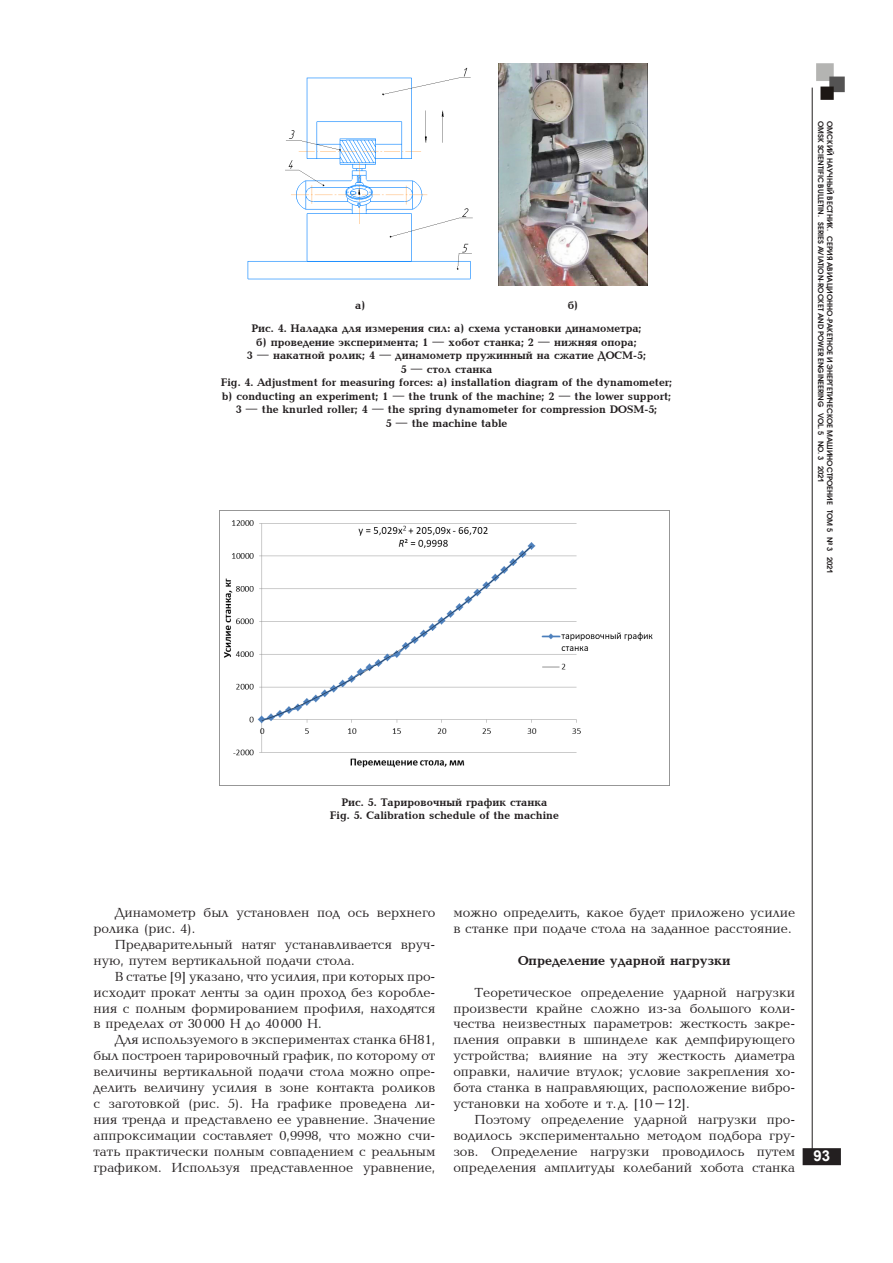
<style>
.page{position:relative;width:893px;height:1263px;background:#fff}
.page>*{position:absolute;margin:0;border:0;box-sizing:border-box;transform-origin:0 0}
.t1{font:700 15px "Arial";color:#fff}
.основной_текст{font:13.5px/15.9px "Baltica CTT";color:#231f20;text-align:justify}
.основной_текст-2{font:700 13.5px "Baltica C";color:#231f20}
.аннотация{font:700 11.25px "Baltica C";color:#231f20}
.t2{font:600 7.5px/9px "Avant Garde Gothic C";color:#231f20}
.s1{font-family:"Baltica C";font-weight:700}
</style>
<div class="page">
<div style="left:803px;top:1149px;width:37px;height:15px;background:#231f20"></div>
<div style="left:803px;top:1148px;width:38px;height:17px;border:2px solid #231f20"></div>
<hr style="left:812px;top:88px;width:1px;height:1071px;background:#231f20">
<img style="left:816px;top:63px;width:29px;height:37px">
<img style="left:247px;top:67px;width:226px;height:213px">
<img style="left:498px;top:64px;width:150px;height:221px">
<img style="left:219px;top:510px;width:450px;height:275px">
<p class="аннотация" style="left:355px;top:299px;width:12px">а)</p>
<p class="аннотация" style="left:568px;top:299px;width:12px">б)</p>
<p class="аннотация" style="left:251px;top:323px;width:392px">Рис. 4. Наладка для измерения сил: а) схема установки динамометра;</p>
<p class="аннотация" style="left:256px;top:336px;width:382px">б) проведение эксперимента; 1 — хобот станка; 2 — нижняя опора;</p>
<p class="аннотация" style="left:247px;top:350px;width:401px">3 — накатной ролик; 4 — динамометр пружинный на сжатие ДОСМ-5;</p>
<p class="аннотация" style="left:401px;top:363px;width:93px">5 — стол станка</p>
<p class="аннотация" style="left:221px;top:377px;width:453px">Fig. 4. Adjustment for measuring forces: a) installation diagram of the dynamometer;</p>
<p class="аннотация" style="left:222px;top:390px;width:451px">b) conducting an experiment; 1 — the trunk of the machine; 2 — the lower support;</p>
<p class="аннотация" style="left:236px;top:404px;width:423px">3 — the knurled roller; 4 — the spring dynamometer for compression DOSM-5;</p>
<p class="аннотация" style="left:386px;top:417px;width:123px">5 — the machine table</p>
<p class="t2" style="left:834px;top:121px;width:454px;rotate:90deg">ОМСКИЙ НАУЧНЫЙ ВЕСТНИК. СЕРИЯ АВИАЦИОННО<span class="s1">-</span>РАКЕТНОЕ И ЭНЕРГЕТИЧЕСКОЕ МАШИНОСТРОЕНИЕ ТОМ 5 № 3 2021<br>OMSK SCIENTIFIC BULLETIN. SERIES AVIATION<span class="s1">-</span>ROCKET AND POWER ENGINEERING VOL. 5 NO. 3 2021</p>
<p class="аннотация" style="left:341px;top:796px;width:207px">Рис. 5. Тарировочный график станка</p>
<p class="аннотация" style="left:330px;top:809px;width:230px">Fig. 5. Calibration schedule of the machine</p>
<p class="основной_текст" style="left:94px;top:905px;width:343px;text-indent:21px">Динамометр был установлен под ось верхнего ролика (рис. 4).</p>
<p class="основной_текст" style="left:94px;top:937px;width:343px;text-indent:21px">Предварительный натяг устанавливается вруч&shy;ную, путем вертикальной подачи стола.</p>
<p class="основной_текст" style="left:94px;top:969px;width:343px;text-indent:21px">В статье [9] указано, что усилия, при которых про&shy;исходит прокат ленты за один проход без коробле&shy;ния с полным формированием профиля, находятся в пределах от 30000 Н до 40000 Н.</p>
<p class="основной_текст" style="left:94px;top:1032px;width:343px;text-indent:21px">Для используемого в экспериментах станка 6Н81, был построен тарировочный график, по которому от величины вертикальной подачи стола можно опре&shy;делить величину усилия в зоне контакта роликов с заготовкой (рис. 5). На графике проведена ли&shy;ния тренда и представлено ее уравнение. Значение аппроксимации составляет 0,9998, что можно счи&shy;тать практически полным совпадением с реальным графиком. Используя представленное уравнение,</p>
<p class="основной_текст" style="left:453px;top:905px;width:343px">можно определить, какое будет приложено усилие в станке при подаче стола на заданное расстояние.</p>
<p class="основной_текст-2" style="left:518px;top:953px;width:214px">Определение ударной нагрузки</p>
<p class="основной_текст" style="left:453px;top:985px;width:343px;text-indent:21px">Теоретическое определение ударной нагрузки произвести крайне сложно из-за большого коли&shy;чества неизвестных параметров: жесткость закре&shy;пления оправки в шпинделе как демпфирующего устройства; влияние на эту жесткость диаметра оправки, наличие втулок; условие закрепления хо&shy;бота станка в направляющих, расположение вибро&shy;установки на хоботе и т.д. [10–12].</p>
<p class="основной_текст" style="left:453px;top:1112px;width:343px;text-indent:21px">Поэтому определение ударной нагрузки про&shy;водилось экспериментально методом подбора гру&shy;зов. Определение нагрузки проводилось путем определения амплитуды колебаний хобота станка</p>
<p class="t1" style="left:813px;top:1145px;width:18px">93</p>
</div>
